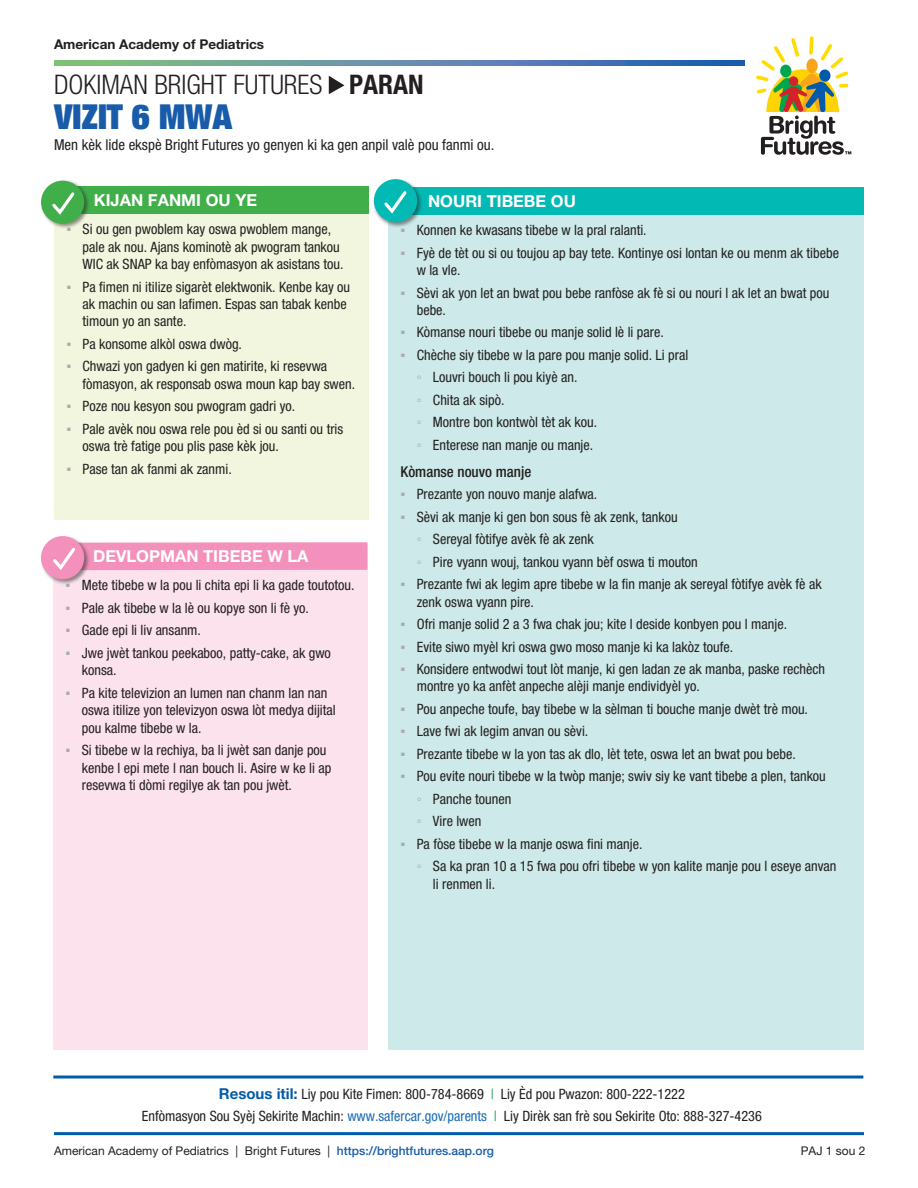
<style>
.page{position:relative;width:918px;height:1188px;background:#fff}
.page>*{position:absolute;margin:0;border:0;box-sizing:border-box;transform-origin:0 0}
.heading{font:900 condensed 34.5px "Helvetica Neue LT Pro";color:#185ca9}
.heading-2{font:300 condensed 27px "Helvetica Neue LT Pro";color:#231f20}
.New_White_heads{font:700 16.5px "Helvetica Neue LT Pro";color:#fff}
.t1{font:condensed 15px "Helvetica Neue LT Pro";color:#231f20}
.Body_Head{font:500 condensed 15px "Helvetica Neue LT Pro";color:#231f20}
.t2{font:condensed 14.25px/17.4px "Helvetica Neue LT Pro";color:#231f20}
.intro_line{font:700 13.5px "Helvetica Neue LT Pro";color:#231f20}
.list_helv{font:12px "Helvetica Neue LT Pro";color:#231f20}
.s1{font-weight:700}
.s2{font-family:"Arial";font-stretch:normal;color:#a8a9ad}
.s3{font-family:"Arial Narrow";font-stretch:normal;color:#a8a9ad}
.s4{font-weight:700;font-stretch:normal;font-size:15px;color:#005baa}
.s5{color:#1ca74f}
.s6{color:#1a6bb3}
.s7{font-weight:500;color:#185ca9}
</style>
<div class="page">
<div style="left:54px;top:187px;width:314px;height:332px;background:#f0f5d8"></div>
<div style="left:54px;top:187px;width:314px;height:27px;background:#40ae49"></div>
<div style="left:40px;top:179px;width:50px;height:51px;background:#231f20;opacity:.5"></div>
<div style="left:41px;top:181px;width:43px;height:43px;background:#40ae49;border-radius:50%"></div>
<svg style="left:52px;top:192px;width:23px;height:23px"></svg>
<div style="left:53px;top:545px;width:314px;height:505px;background:#fbdce9"></div>
<div style="left:53px;top:542px;width:314px;height:28px;background:#f390bc"></div>
<div style="left:40px;top:535px;width:50px;height:50px;background:#231f20;opacity:.5"></div>
<div style="left:41px;top:536px;width:43px;height:43px;background:#f390bc;border-radius:50%"></div>
<svg style="left:53px;top:547px;width:22px;height:23px"></svg>
<hr style="left:53px;top:1076px;width:810px;height:2px;background:#005baa">
<hr style="left:54px;top:1132px;width:810px;height:3px;background:#005baa">
<svg style="left:329px;top:76px;width:15px;height:18px"></svg>
<svg style="left:756px;top:36px;width:95px;height:119px"></svg>
<svg style="left:54px;top:60px;width:690px;height:5px;background:#5e8fa2"></svg>
<div style="left:388px;top:187px;width:476px;height:863px;background:#cde9e9"></div>
<div style="left:388px;top:187px;width:476px;height:28px;background:#03b9b4"></div>
<div style="left:373px;top:178px;width:50px;height:50px;background:#231f20;opacity:.5"></div>
<div style="left:374px;top:179px;width:43px;height:43px;background:#03b9b4;border-radius:50%"></div>
<svg style="left:384px;top:191px;width:23px;height:23px"></svg>
<p class="intro_line" style="left:54px;top:36px;width:212px">American Academy of Pediatrics</p>
<p class="heading-2" style="left:54px;top:69px;width:371px">DOKIMAN BRIGHT FUTURES <span class="s1">PARAN</span></p>
<p class="heading" style="left:54px;top:94px;width:180px">VIZIT 6 MWA</p>
<p class="t1" style="left:54px;top:136px;width:442px">Men kèk lide ekspè Bright Futures yo genyen ki ka gen anpil valè pou fanmi ou.</p>
<p class="New_White_heads" style="left:94px;top:190px;width:165px">KIJAN FANMI OU YE</p>
<p class="t2" style="left:83px;top:221px;width:263px;text-indent:-16px"><span class="s2">▪</span> Si ou gen pwoblem kay oswa pwoblem mange, pale ak nou. Ajans kominotè ak pwogram tankou<br>WIC ak SNAP ka bay enfòmasyon ak asistans tou.</p>
<p class="t2" style="left:83px;top:278px;width:269px;text-indent:-16px"><span class="s2">▪</span> Pa fimen ni itilize sigarèt elektwonik. Kenbe kay ou ak machin ou san lafimen. Espas san tabak kenbe timoun yo an sante.</p>
<p class="t2" style="left:66px;top:335px;width:177px"><span class="s2">▪</span> Pa konsome alkòl oswa dwòg.</p>
<p class="t2" style="left:83px;top:358px;width:274px;text-indent:-16px"><span class="s2">▪</span> Chwazi yon gadyen ki gen matirite, ki resevwa fòmasyon, ak responsab oswa moun kap bay swen.</p>
<p class="t2" style="left:66px;top:398px;width:230px"><span class="s2">▪</span> Poze nou kesyon sou pwogram gadri yo.</p>
<p class="t2" style="left:83px;top:420px;width:262px;text-indent:-16px"><span class="s2">▪</span> Pale avèk nou oswa rele pou èd si ou santi ou tris oswa trè fatige pou plis pase kèk jou.</p>
<p class="t2" style="left:66px;top:460px;width:167px"><span class="s2">▪</span> Pase tan ak fanmi ak zanmi.</p>
<p class="New_White_heads" style="left:93px;top:546px;width:217px">DEVLOPMAN TIBEBE W LA</p>
<p class="t2" style="left:66px;top:576px;width:290px"><span class="s2">▪</span> Mete tibebe w la pou li chita epi li ka gade toutotou.</p>
<p class="t2" style="left:66px;top:599px;width:245px"><span class="s2">▪</span> Pale ak tibebe w la lè ou kopye son li fè yo.</p>
<p class="t2" style="left:66px;top:622px;width:137px"><span class="s2">▪</span> Gade epi li liv ansanm.</p>
<p class="t2" style="left:82px;top:644px;width:251px;text-indent:-16px"><span class="s2">▪</span> Jwe jwèt tankou peekaboo, patty-cake, ak gwo konsa.</p>
<p class="t2" style="left:82px;top:684px;width:255px;text-indent:-16px"><span class="s2">▪</span> Pa kite televizion an lumen nan chanm lan nan oswa itilize yon televizyon oswa lòt medya dijital pou kalme tibebe w la.</p>
<p class="t2" style="left:82px;top:741px;width:251px;text-indent:-16px"><span class="s2">▪</span> Si tibebe w la rechiya, ba li jwèt san danje pou kenbe l epi mete l nan bouch li. Asire w ke li ap resevwa ti dòmi regilye ak tan pou jwèt.</p>
<p class="New_White_heads" style="left:428px;top:191px;width:149px">NOURI TIBEBE OU</p>
<p class="t2" style="left:401px;top:222px;width:248px"><span class="s2">▪</span> Konnen ke kwasans tibebe w la pral ralanti.</p>
<p class="t2" style="left:417px;top:244px;width:424px;text-indent:-16px"><span class="s2">▪</span> Fyè de tèt ou si ou toujou ap bay tete. Kontinye osi lontan ke ou menm ak tibebe w la vle.</p>
<p class="t2" style="left:417px;top:284px;width:414px;text-indent:-16px"><span class="s2">▪</span> Sèvi ak yon let an bwat pou bebe ranfòse ak fè si ou nouri l ak let an bwat pou bebe.</p>
<p class="t2" style="left:401px;top:324px;width:265px"><span class="s2">▪</span> Kòmanse nouri tibebe ou manje solid lè li pare.</p>
<p class="t2" style="left:401px;top:346px;width:289px"><span class="s2">▪</span> Chèche siy tibebe w la pare pou manje solid. Li pral</p>
<p class="t2" style="left:417px;top:369px;width:162px"><span class="s3">◦</span> Louvri bouch li pou kiyè an.</p>
<p class="t2" style="left:417px;top:391px;width:89px"><span class="s3">◦</span> Chita ak sipò.</p>
<p class="t2" style="left:417px;top:414px;width:182px"><span class="s3">◦</span> Montre bon kontwòl tèt ak kou.</p>
<p class="t2" style="left:417px;top:436px;width:178px"><span class="s3">◦</span> Enterese nan manje ou manje.</p>
<p class="Body_Head" style="left:401px;top:463px;width:132px">Kòmanse nouvo manje</p>
<p class="t2" style="left:401px;top:486px;width:198px"><span class="s2">▪</span> Prezante yon nouvo manje alafwa.</p>
<p class="t2" style="left:401px;top:508px;width:279px"><span class="s2">▪</span> Sèvi ak manje ki gen bon sous fè ak zenk, tankou</p>
<p class="t2" style="left:417px;top:531px;width:178px"><span class="s3">◦</span> Sereyal fòtifye avèk fè ak zenk</p>
<p class="t2" style="left:417px;top:553px;width:283px"><span class="s3">◦</span> Pire vyann wouj, tankou vyann bèf oswa ti mouton</p>
<p class="t2" style="left:417px;top:576px;width:406px;text-indent:-16px"><span class="s2">▪</span> Prezante fwi ak legim apre tibebe w la fin manje ak sereyal fòtifye avèk fè ak zenk oswa vyann pire.</p>
<p class="t2" style="left:401px;top:615px;width:388px"><span class="s2">▪</span> Ofri manje solid 2 a 3 fwa chak jou; kite l deside konbyen pou l manje.</p>
<p class="t2" style="left:401px;top:638px;width:334px"><span class="s2">▪</span> Evite siwo myèl kri oswa gwo moso manje ki ka lakòz toufe.</p>
<p class="t2" style="left:417px;top:660px;width:410px;text-indent:-16px"><span class="s2">▪</span> Konsidere entwodwi tout lòt manje, ki gen ladan ze ak manba, paske rechèch montre yo ka anfèt anpeche alèji manje endividyèl yo.</p>
<p class="t2" style="left:401px;top:700px;width:409px"><span class="s2">▪</span> Pou anpeche toufe, bay tibebe w la sèlman ti bouche manje dwèt trè mou.</p>
<p class="t2" style="left:401px;top:723px;width:189px"><span class="s2">▪</span> Lave fwi ak legim anvan ou sèvi.</p>
<p class="t2" style="left:401px;top:745px;width:397px"><span class="s2">▪</span> Prezante tibebe w la yon tas ak dlo, lèt tete, oswa let an bwat pou bebe.</p>
<p class="t2" style="left:401px;top:768px;width:427px"><span class="s2">▪</span> Pou evite nouri tibebe w la twòp manje; swiv siy ke vant tibebe a plen, tankou</p>
<p class="t2" style="left:417px;top:790px;width:96px"><span class="s3">◦</span> Panche tounen</p>
<p class="t2" style="left:417px;top:813px;width:66px"><span class="s3">◦</span> Vire lwen</p>
<p class="t2" style="left:401px;top:835px;width:243px"><span class="s2">▪</span> Pa fòse tibebe w la manje oswa fini manje.</p>
<p class="t2" style="left:433px;top:858px;width:405px;text-indent:-16px"><span class="s3">◦</span> Sa ka pran 10 a 15 fwa pou ofri tibebe w yon kalite manje pou l eseye anvan li renmen li.</p>
<p class="t2" style="left:219px;top:1086px;width:468px"><span class="s4">Resous itil:</span> Liy pou Kite Fimen: 800-784-8669 <span class="s5">|</span> Liy Èd pou Pwazon: 800-222-1222</p>
<p class="t2" style="left:142px;top:1107px;width:621px">Enfòmasyon Sou Syèj Sekirite Machin: <span class="s6">www.safercar.gov/parents</span> <span class="s5">|</span> Liy Dirèk san frè sou Sekirite Oto: 888-327-4236</p>
<p class="list_helv" style="left:54px;top:1143px;width:442px">American Academy of Pediatrics | Bright Futures | <span class="s7">https://brightfutures.aap.org</span></p>
<p class="list_helv" style="left:801px;top:1143px;width:66px">PAJ 1 sou 2</p>
</div>
